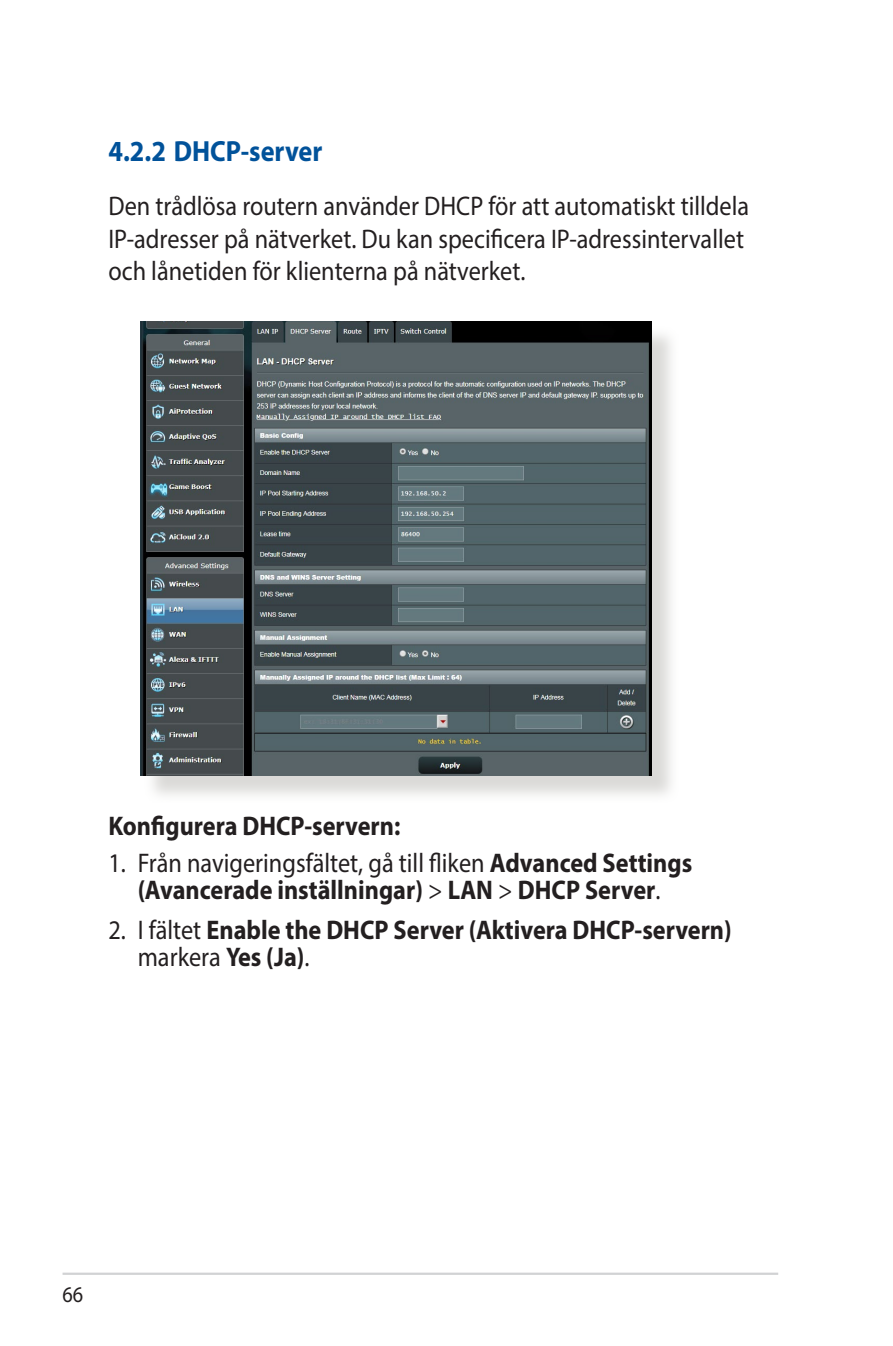
<style>
.page{position:relative;width:893px;height:1346px;background:#fff}
.page>*{position:absolute;margin:0;border:0;box-sizing:border-box;transform-origin:0 0}
.t1{font:700 29.25px "Myriad Pro";color:#01529a;scale:.9 1}
.t2{font:700 27px/27px "Myriad Pro";color:#231f20;text-align:center;scale:.9 1}
.t3{font:27px/32.4px "Myriad Pro";color:#231f20;scale:.9 1}
.t4{font:22.5px "Myriad Pro";color:#231f20;scale:.9 1}
.s1{font-weight:400}
</style>
<div class="page">
<hr style="left:63px;top:1272px;width:715px;height:3px;background:#d1d2d4">
<div style="left:144px;top:325px;width:536px;height:478px;background:#cfcecb;opacity:.75"></div>
<img style="left:140px;top:322px;width:512px;height:453px">
<p class="t1" style="left:108px;top:132px;width:239px">4.2.2 DHCP-server</p>
<p class="t3" style="left:108px;top:190px;width:713px">Den trådlösa routern använder DHCP för att automatiskt tilldela<br>IP-adresser på nätverket. Du kan specificera IP-adressintervallet och lånetiden för klienterna på nätverket.</p>
<p class="t2" style="left:108px;top:812px;width:326px">Konfigurera DHCP-servern:</p>
<p class="t2" style="left:108px;top:848px;width:650px"><span class="s1">1. Från navigeringsfältet, gå till fliken</span> Advanced Settings (Avancerade inställningar) <span class="s1">&gt;</span> LAN <span class="s1">&gt;</span> DHCP Server<span class="s1">.</span></p>
<p class="t2" style="left:138px;top:915px;width:662px;text-align:left;text-indent:-29px"><span class="s1">2. I fältet</span> Enable the DHCP Server (Aktivera DHCP-servern) <span class="s1">markera</span> Yes (Ja)<span class="s1">.</span></p>
<p class="t4" style="left:63px;top:1281px;width:25px">66</p>
</div>
